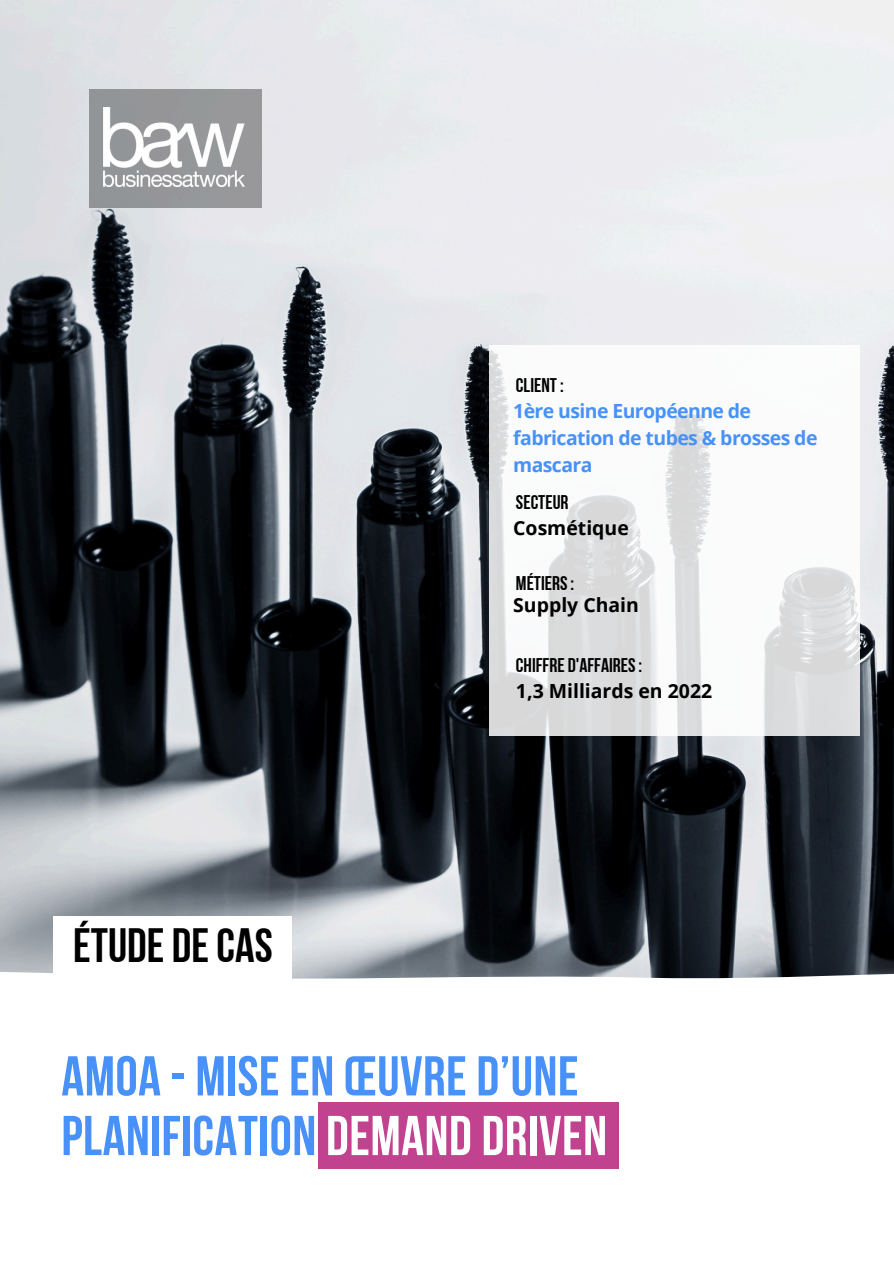
<style>
.page{position:relative;width:894px;height:1264px;background:#fff}
.page>*{position:absolute;margin:0;border:0;box-sizing:border-box;transform-origin:0 0}
.t1{font:55.95px/59.7px "Bebas Neue Cyrillic";letter-spacing:.01em;color:#4891f9}
.t2{font:48px "Bebas Neue Cyrillic";color:#000}
.t3{font:19.8px "Bebas Neue Cyrillic";color:#000}
.t4{font:700 19.5px/27px "Open Sans";letter-spacing:-.03em;color:#4891f9}
.t5{font:700 19.5px "Open Sans";color:#000}
.s1{color:#fff}
</style>
<div class="page">
<img style="left:0;top:0;width:893px;height:978px">
<svg style="left:488px;top:345px;width:371px;height:390px"></svg>
<div style="left:318px;top:1102px;width:301px;height:66px;background:#c1428e"></div>
<div style="left:89px;top:89px;width:172px;height:118px;background:#959598"></div>
<img style="left:103px;top:108px;width:142px;height:79px">
<div style="left:54px;top:916px;width:238px;height:67px;background:#fff"></div>
<p class="t3" style="left:516px;top:377px;width:49px">CLIENT:</p>
<p class="t4" style="left:513px;top:397px;width:306px">1ère usine Européenne de fabrication de tubes &amp; brosses de mascara</p>
<h3 class="t3" style="left:516px;top:494px;width:54px">SECTEUR</h3>
<h3 class="t5" style="left:513px;top:513px;width:117px">Cosmétique</h3>
<h2 class="t3" style="left:516px;top:575px;width:60px">MÉTIERS:</h2>
<p class="t5" style="left:513px;top:591px;width:127px">Supply Chain</p>
<h1 class="t3" style="left:516px;top:657px;width:128px">CHIFFRE D'AFFAIRES:</h1>
<h3 class="t2" style="left:73px;top:925px;width:201px">ÉTUDE DECAS</h3>
<h3 class="t5" style="left:516px;top:676px;width:198px">1,3 Milliards en 2022</h3>
<p class="t1" style="left:61px;top:1051px;width:547px">AMOA - MISE EN ŒUVRE D’UNE<br>PLANIFICATION <span class="s1">DEMAND DRIVEN</span></p>
</div>
